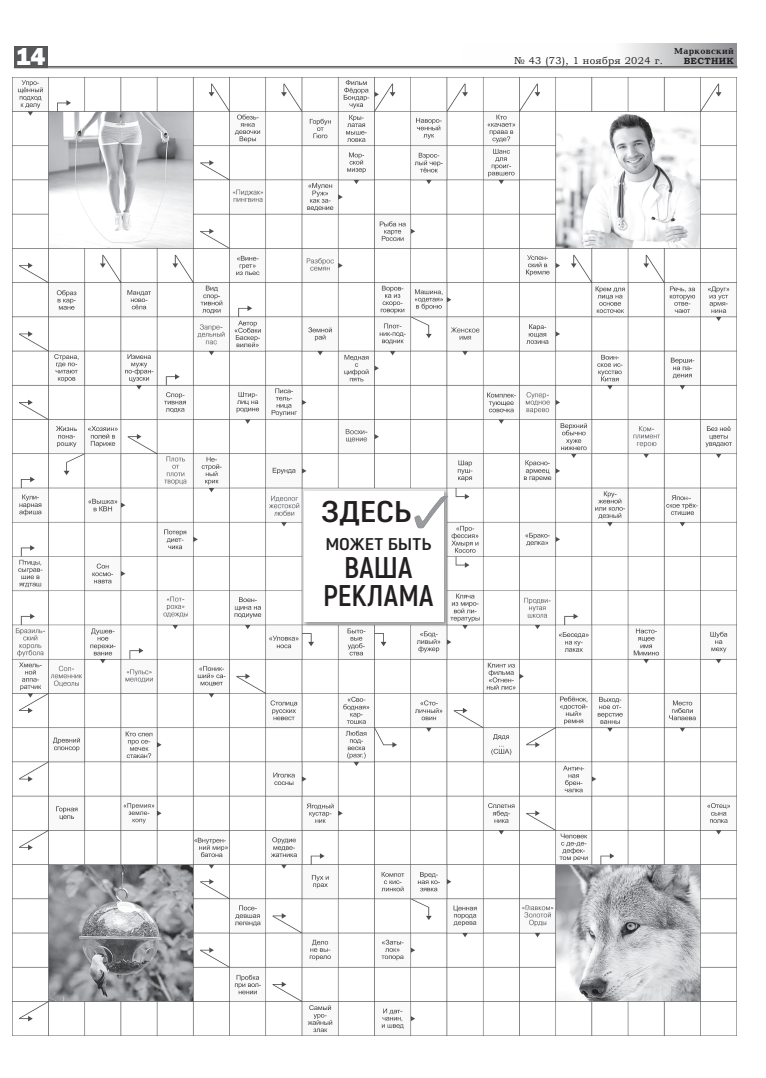
<style>
.page{position:relative;width:766px;height:1078px;background:#fff}
.page>*{position:absolute;margin:0;border:0;box-sizing:border-box;transform-origin:0 0}
.t1{font:700 29.9px/27.9px "Akrobat";letter-spacing:.005em;color:#231f20;text-align:center}
.t2{font:700 29.9px "Akrobat";letter-spacing:.005em;color:#231f20;scale:1.2 1}
.t3{font:800 25.3px "Franklin Gothic";color:#fff}
.t4{font:700 17px "Akrobat";letter-spacing:.005em;color:#231f20;scale:1.2 1}
.t5{font:10px "Bookman Old Style";letter-spacing:.04em;color:#231f20}
.t6{font:700 9px "Baltica";letter-spacing:.04em;color:#231f20}
.t7{font:700 9px "Bookman Old Style";letter-spacing:.04em;color:#231f20}
</style>
<div class="page">
<svg style="left:625px;top:43px;width:112px;height:22px;background:#c1c2c4"></svg>
<hr style="left:14px;top:66px;width:723px;height:1px;background:#636366">
<hr style="left:14px;top:67px;width:723px;height:1px;background:#636366">
<div style="left:14px;top:46px;width:33px;height:22px;background:#57585a"></div>
<img style="left:12px;top:77px;width:724px;height:958px">
<div style="left:303px;top:490px;width:145px;height:136px;background:#231f20;opacity:.4"></div>
<div style="left:304px;top:491px;width:139px;height:130px;background:#fff"></div>
<img style="left:410px;top:489px;width:37px;height:45px">
<p class="t6" style="left:674px;top:46px;width:61px">Марковский</p>
<h2 class="t3" style="left:16px;top:40px;width:31px">14</h2>
<p class="t5" style="left:514px;top:54px;width:150px">№ 43 (73), 1 ноября 2024 г.</p>
<p class="t7" style="left:683px;top:54px;width:52px">ВЕСТНИК</p>
<h1 class="t2" style="left:321px;top:493px;width:76px">ЗДЕСЬ</h1>
<h3 class="t4" style="left:325px;top:533px;width:90px">МОЖЕТ БЫТЬ</h3>
<h1 class="t1" style="left:323px;top:553px;width:112px">ВАША<br>РЕКЛАМА</h1>
</div>
